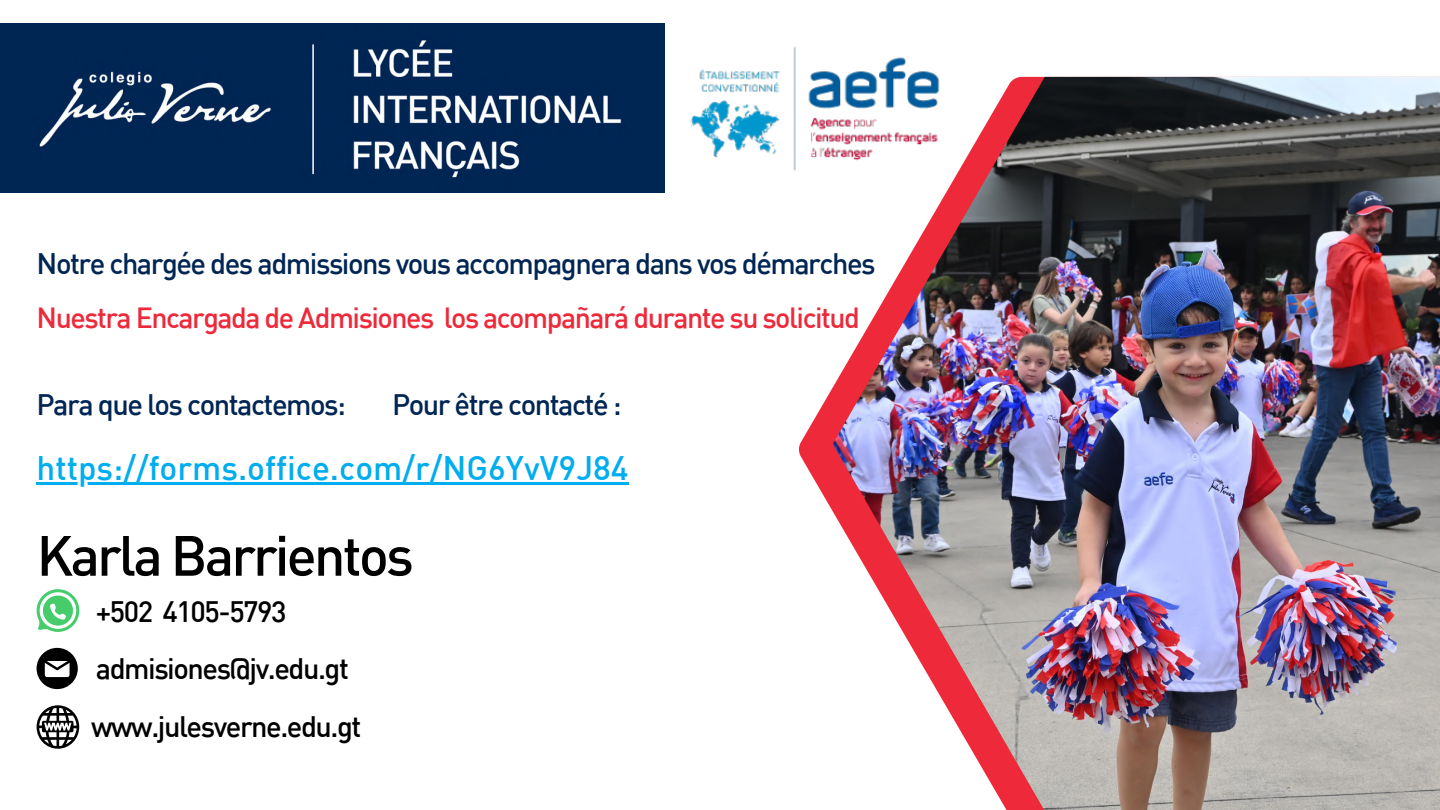
<style>
.page{position:relative;width:1440px;height:810px;background:#fff}
.page>*{position:absolute;margin:0;border:0;box-sizing:border-box;transform-origin:0 0}
.t1{font:500 55.8px "DIN";letter-spacing:-.05em;color:#000}
.t2{font:500 33.3px "DIN";color:#00adef}
.t3{font:500 29px "DIN";letter-spacing:-.05em;color:#012654}
.t4{font:500 29px "DIN";letter-spacing:-.05em;color:#000}
.t5{font:500 28.6px "DIN";letter-spacing:-.05em;color:#ed293a}
</style>
<div class="page">
<svg style="left:799px;top:387px;width:34px;height:125px;fill:#ed293a"></svg>
<img style="left:833px;top:77px;width:607px;height:733px">
<img style="left:0;top:23px;width:664px;height:170px">
<img style="left:690px;top:46px;width:268px;height:142px">
<svg style="left:37px;top:705px;width:42px;height:44px"></svg>
<svg style="left:37px;top:648px;width:41px;height:41px"></svg>
<svg style="left:37px;top:589px;width:42px;height:43px"></svg>
<hr style="left:37px;top:482px;width:592px;height:3px;background:#00adef">
<p class="t3" style="left:37px;top:245px;width:841px">Notre chargée des admissions vous accompagnera dans vos démarches</p>
<p class="t5" style="left:37px;top:299px;width:825px">Nuestra Encargada de Admisiones los acompañará durante su solicitud</p>
<p class="t3" style="left:37px;top:386px;width:311px">Para que los contactemos:</p>
<h1 class="t3" style="left:392px;top:386px;width:231px">Pour être contacté :</h1>
<p class="t2" style="left:37px;top:447px;width:594px">https://forms.office.com/r/NG6YvV9J84</p>
<p class="t1" style="left:37px;top:520px;width:379px">Karla Barrientos</p>
<p class="t4" style="left:96px;top:593px;width:192px">+502 4105-5793</p>
<p class="t4" style="left:96px;top:650px;width:255px">admisiones@jv.edu.gt</p>
<h2 class="t4" style="left:91px;top:708px;width:272px">www.julesverne.edu.gt</h2>
</div>
